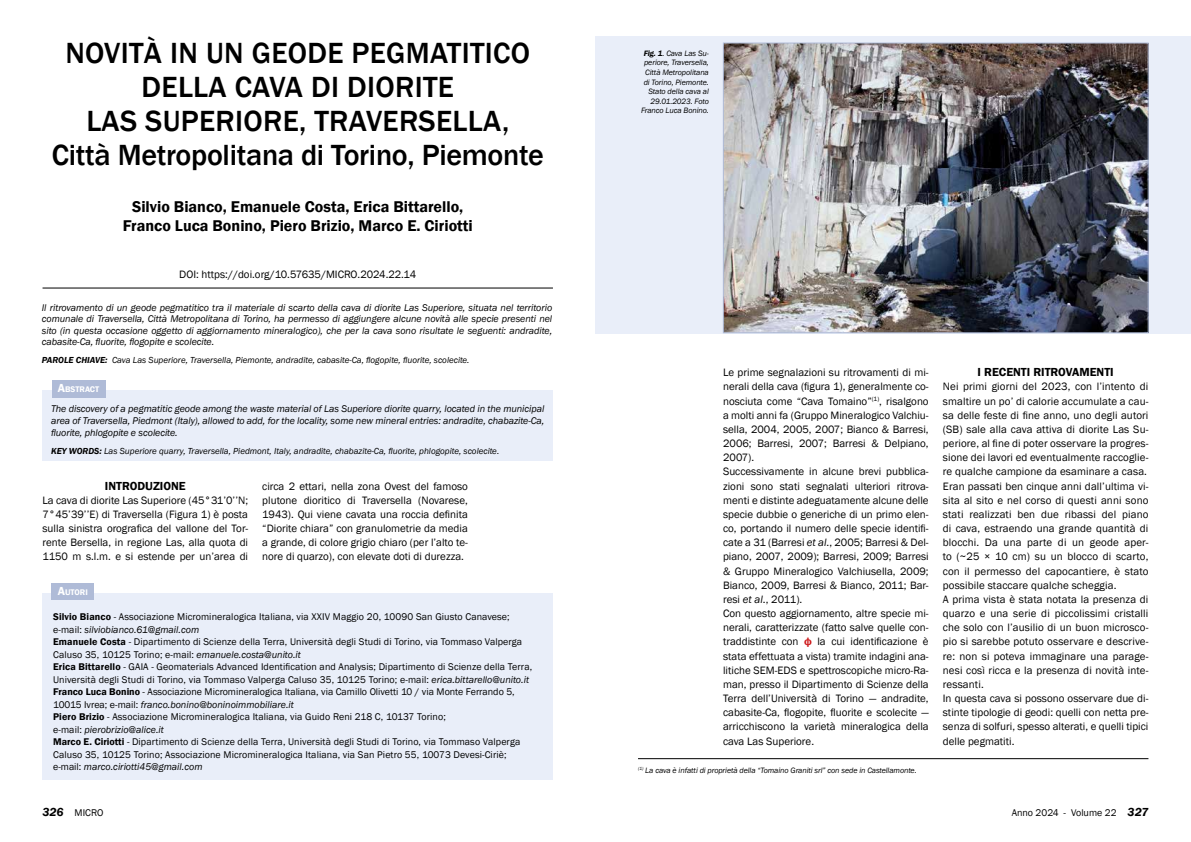
<style>
.page{position:relative;width:1191px;height:842px;background:#fff}
.page>*{position:absolute;margin:0;border:0;box-sizing:border-box;transform-origin:0 0}
.t1{font:500 30px/34px "Franklin Gothic";letter-spacing:.01em;color:#000;text-align:center}
.t2{font:600 16px/19px "Franklin Gothic";color:#000;text-align:center}
.t3{font:600 12px "Franklin Gothic";color:#000}
.t4{font:11px/14.2px "Franklin Gothic";color:#000;text-align:justify}
.t5{font:10px/12.5px "Franklin Gothic";letter-spacing:.01em;color:#000}
.t6{font:italic 10px/11.5px "Franklin Gothic";letter-spacing:-.005em;color:#000;text-align:justify}
.t7{font:italic 9px "Franklin Gothic";color:#000}
.t8{font:600 8.4px "Franklin Gothic";color:#fff}
.t9{font:italic 8px/9.6px "Franklin Gothic";letter-spacing:-.01em;color:#000;text-align:right}
.s1{font-weight:600}
.s2{font-size:12px}
.s3{font-style:italic}
.s4{font-weight:600;color:#cd1719}
.s5{font-weight:600;font-style:italic;font-size:12px}
</style>
<div class="page">
<div style="left:43px;top:390px;width:510px;height:71px;background:#e9eef9"></div>
<div style="left:52px;top:380px;width:54px;height:18px;background:#afbbd7"></div>
<div style="left:595px;top:36px;width:596px;height:298px;background:#e9eef9"></div>
<div style="left:43px;top:593px;width:510px;height:187px;background:#e9eef9"></div>
<div style="left:52px;top:583px;width:42px;height:17px;background:#afbbd7"></div>
<img style="left:725px;top:45px;width:421px;height:286px">
<div style="left:723px;top:43px;width:425px;height:290px;border:1px solid #afbbd7"></div>
<hr style="left:43px;top:288px;width:510px;height:1px;background:#000">
<hr style="left:638px;top:758px;width:510px;height:1px;background:#000">
<h1 class="t1" style="left:52px;top:36px;width:493px">NOVITÀ IN UN GEODE PEGMATITICO<br>DELLA CAVA DI DIORITE<br>LAS SUPERIORE, TRAVERSELLA,<br>Città Metropolitana di Torino, Piemonte</h1>
<h2 class="t2" style="left:123px;top:197px;width:351px">Silvio Bianco, Emanuele Costa, Erica Bittarello,<br>Franco Luca Bonino, Piero Brizio, Marco E. Ciriotti</h2>
<p class="t4" style="left:179px;top:267px;width:238px">DOI: https://doi.org/10.57635/MICRO.2024.22.14</p>
<p class="t6" style="left:42px;top:302px;width:512px">Il ritrovamento di un geode pegmatitico tra il materiale di scarto della cava di diorite Las Superiore, situata nel territorio comunale di Traversella, Città Metropolitana di Torino, ha permesso di aggiungere alcune novità alle specie presenti nel sito (in questa occasione oggetto di aggiornamento mineralogico), che per la cava sono risultate le seguenti: andradite, cabasite-Ca, fluorite, flogopite e scolecite.</p>
<p class="t7" style="left:42px;top:355px;width:429px"><span class="s1">PAROLE CHIAVE:</span> Cava Las Superiore, Traversella, Piemonte, andradite, cabasite-Ca, flogopite, fluorite, scolecite.</p>
<p class="t8" style="left:58px;top:384px;width:43px"><span class="s2">A</span>BSTRACT</p>
<p class="t6" style="left:51px;top:403px;width:495px;line-height:11.8px">The discovery of a pegmatitic geode among the waste material of Las Superiore diorite quarry, located in the municipal area of Traversella, Piedmont (Italy), allowed to add, for the locality, some new mineral entries: andradite, chabazite-Ca, fluorite, phlogopite e scolecite.</p>
<p class="t7" style="left:51px;top:445px;width:450px"><span class="s1">KEY WORDS:</span> Las Superiore quarry, Traversella, Piedmont, Italy, andradite, chabazite-Ca, fluorite, phlogopite, scolecite.</p>
<p class="t3" style="left:105px;top:478px;width:82px">INTRODUZIONE</p>
<p class="t4" style="left:43px;top:493px;width:207px">La cava di diorite Las Superiore (45°31’0’’N; 7°45’39’’E) di Traversella (Figura 1) è posta sulla sinistra orografica del vallone del Tor&shy;rente Bersella, in regione Las, alla quota di 1150 m s.l.m. e si estende per un’area di</p>
<p class="t8" style="left:58px;top:587px;width:32px"><span class="s2">A</span>UTORI</p>
<p class="t4" style="left:262px;top:479px;width:207px">circa 2 ettari, nella zona Ovest del famoso plutone dioritico di Traversella (Novarese, 1943). Qui viene cavata una roccia definita “Diorite chiara” con granulometrie da media a grande, di colore grigio chiaro (per l’alto te&shy;nore di quarzo), con elevate doti di durezza.</p>
<p class="t5" style="left:53px;top:611px;width:480px"><span class="s1">Silvio Bianco</span> - Associazione Micromineralogica Italiana, via XXIV Maggio 20, 10090 San Giusto Canavese; e-mail: <span class="s3">silviobianco.61@gmail.com<br></span><span class="s1">Emanuele Costa</span> - Dipartimento di Scienze della Terra, Università degli Studi di Torino, via Tommaso Valperga Caluso 35, 10125 Torino; e-mail: <span class="s3">emanuele.costa@unito.it<br></span><span class="s1">Erica Bittarello</span> - GAIA - Geomaterials Advanced Identification and Analysis; Dipartimento di Scienze della Terra, Università degli Studi di Torino, via Tommaso Valperga Caluso 35, 10125 Torino; e-mail: <span class="s3">erica.bittarello@unito.it </span><span class="s1">Franco Luca Bonino</span> - Associazione Micromineralogica Italiana, via Camillo Olivetti 10 / via Monte Ferrando 5, 10015 Ivrea; e-mail: <span class="s3">franco.bonino@boninoimmobiliare.it<br></span><span class="s1">Piero Brizio</span> - Associazione Micromineralogica Italiana, via Guido Reni 218 C, 10137 Torino;<br>e-mail: <span class="s3">pierobrizio@alice.it<br></span><span class="s1">Marco E. Ciriotti</span> - Dipartimento di Scienze della Terra, Università degli Studi di Torino, via Tommaso Valperga Caluso 35, 10125 Torino; Associazione Micromineralogica Italiana, via San Pietro 55, 10073 Devesi-Ciriè; e-mail: <span class="s3">marco.ciriotti45@gmail.com</span></p>
<p class="t9" style="left:641px;top:48px;width:69px"><span class="s1">Fig. 1</span>. Cava Las Su&shy;periore, Traversella,<br>Città Metropolitana di Torino, Piemonte.<br>Stato della cava al<br>29.01.2023. Foto<br>Franco Luca Bonino.</p>
<p class="t4" style="left:723px;top:366px;width:207px;text-align:left">Le prime segnalazioni su ritrovamenti di mi&shy;nerali della cava (figura 1), generalmente co&shy;nosciuta come “Cava Tomaino”<sup>(1)</sup>, risalgono a molti anni fa (Gruppo Mineralogico Valchiu&shy;sella, 2004, 2005, 2007; Bianco &amp; Barresi, 2006; Barresi, 2007; Barresi &amp; Delpiano, 2007).<br>Successivamente in alcune brevi pubblica&shy;zioni sono stati segnalati ulteriori ritrova&shy;menti e distinte adeguatamente alcune delle specie dubbie o generiche di un primo elen&shy;co, portando il numero delle specie identifi&shy;cate a 31 (Barresi <span class="s3">et al</span>., 2005; Barresi &amp; Del&shy;piano, 2007, 2009); Barresi, 2009; Barresi &amp; Gruppo Mineralogico Valchiusella, 2009; Bianco, 2009, Barresi &amp; Bianco, 2011; Bar&shy;resi <span class="s3">et al</span>., 2011).<br>Con questo aggiornamento, altre specie mi&shy;nerali, caratterizzate (fatto salve quelle con&shy;traddistinte con <span class="s4">ф</span> la cui identificazione è stata effettuata a vista) tramite indagini ana&shy;litiche SEM-EDS e spettroscopiche micro-Ra&shy;man, presso il Dipartimento di Scienze della Terra dell’Università di Torino <span class="s3">―</span> andradite, cabasite-Ca, flogopite, fluorite e scolecite <span class="s3">― </span>arricchiscono la varietà mineralogica della cava Las Superiore.</p>
<p class="t3" style="left:977px;top:365px;width:137px">I RECENTI RITROVAMENTI</p>
<p class="t4" style="left:943px;top:380px;width:207px;text-align:left">Nei primi giorni del 2023, con l’intento di smaltire un po’ di calorie accumulate a cau&shy;sa delle feste di fine anno, uno degli autori (SB) sale alla cava attiva di diorite Las Su&shy;periore, al fine di poter osservare la progres&shy;sione dei lavori ed eventualmente raccoglie&shy;re qualche campione da esaminare a casa.<br>Eran passati ben cinque anni dall’ultima vi&shy;sita al sito e nel corso di questi anni sono stati realizzati ben due ribassi del piano di cava, estraendo una grande quantità di blocchi. Da una parte di un geode aper&shy;to (~25 × 10 cm) su un blocco di scarto, con il permesso del capocantiere, è stato possibile staccare qualche scheggia.<br>A prima vista è stata notata la presenza di quarzo e una serie di piccolissimi cristalli che solo con l’ausilio di un buon microsco&shy;pio si sarebbe potuto osservare e descrive&shy;re: non si poteva immaginare una parage&shy;nesi così ricca e la presenza di novità inte&shy;ressanti.<br>In questa cava si possono osservare due di&shy;stinte tipologie di geodi: quelli con netta pre&shy;senza di solfuri, spesso alterati, e quelli tipici delle pegmatiti.</p>
<p class="t9" style="left:638px;top:765px;width:280px"><sup>(1)</sup> La cava è infatti di proprietà della “Tomaino Graniti srl” con sede in Castellamonte.</p>
<p class="t5" style="left:43px;top:806px;width:62px"><span class="s5">326</span> MICRO</p>
<p class="t5" style="left:1011px;top:806px;width:138px">Anno 2024 - Volume 22 <span class="s5">327</span></p>
</div>
